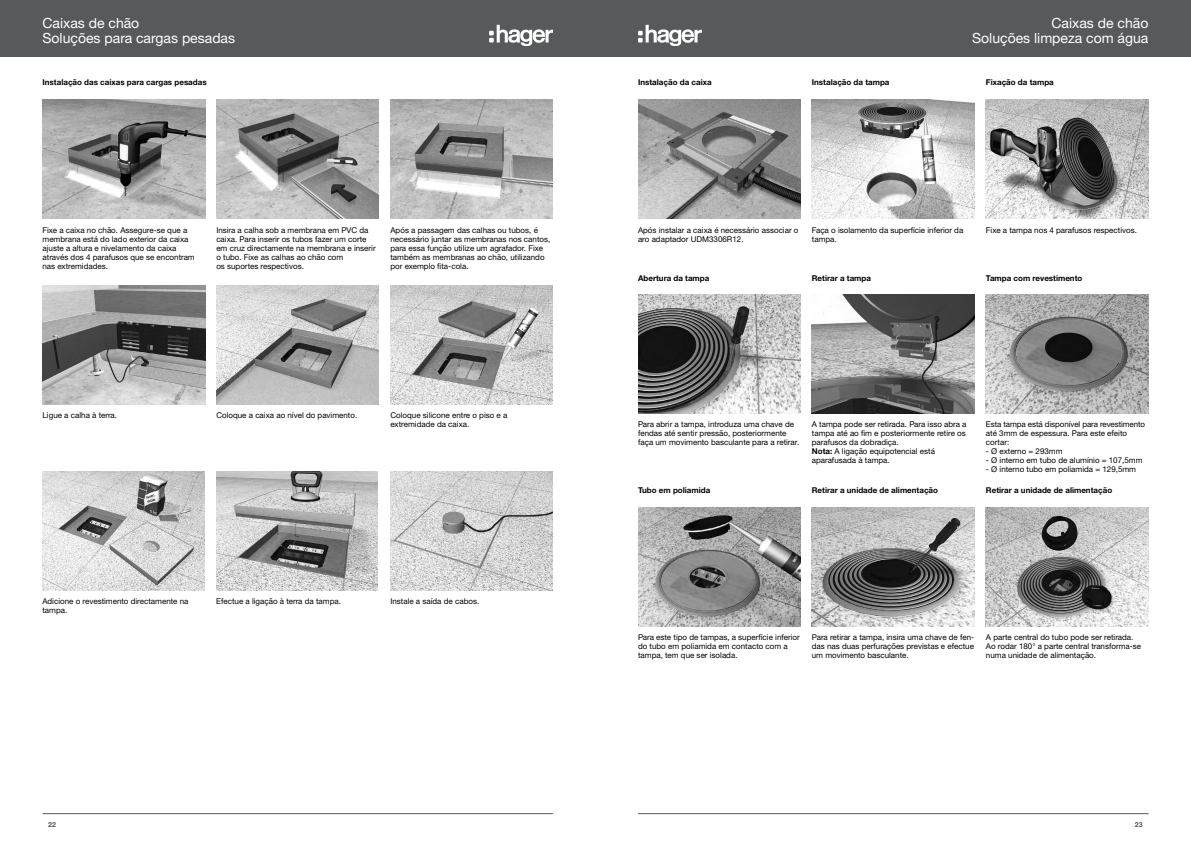
<style>
.page{position:relative;width:1191px;height:842px;background:#fff}
.page>*{position:absolute;margin:0;border:0;box-sizing:border-box;transform-origin:0 0}
.t1{font:14px/15px "Helvetica Neue LTW1 G";color:#fff;text-align:right}
.t2{font:8px/9px "Helvetica Neue LTW1 G";color:#000}
.t3{font:700 8px "Helvetica Neue LTW1 G";color:#000}
.t4{font:700 7px "Helvetica Neue LTW1 G";color:#58595b}
.s1{font-weight:700}
</style>
<div class="page">
<div style="left:595px;top:0;width:596px;height:57px;background:#58595b"></div>
<hr style="left:638px;top:813px;width:510px;height:1px;background:#58595b">
<svg style="left:638px;top:25px;width:64px;height:21px"></svg>
<div style="left:0;top:0;width:595px;height:57px;background:#58595b"></div>
<hr style="left:43px;top:813px;width:510px;height:1px;background:#58595b">
<svg style="left:489px;top:25px;width:64px;height:21px"></svg>
<img style="left:43px;top:99px;width:162px;height:119px">
<img style="left:216px;top:99px;width:163px;height:119px">
<img style="left:390px;top:99px;width:163px;height:119px">
<img style="left:43px;top:285px;width:162px;height:119px">
<img style="left:216px;top:285px;width:163px;height:119px">
<img style="left:390px;top:285px;width:163px;height:119px">
<img style="left:42px;top:471px;width:163px;height:119px">
<img style="left:216px;top:471px;width:161px;height:119px">
<img style="left:390px;top:471px;width:163px;height:119px">
<img style="left:638px;top:99px;width:162px;height:119px">
<img style="left:812px;top:99px;width:162px;height:119px">
<img style="left:986px;top:99px;width:162px;height:119px">
<img style="left:638px;top:294px;width:162px;height:119px">
<img style="left:812px;top:294px;width:162px;height:119px">
<img style="left:986px;top:294px;width:162px;height:119px">
<img style="left:638px;top:507px;width:162px;height:119px">
<img style="left:812px;top:507px;width:162px;height:119px">
<img style="left:986px;top:507px;width:162px;height:119px">
<h1 class="t1" style="left:43px;top:15px;width:194px;text-align:left">Caixas de chão<br>Soluções para cargas pesadas</h1>
<p class="t3" style="left:43px;top:77px;width:166px">Instalação das caixas para cargas pesadas</p>
<p class="t2" style="left:43px;top:225px;width:154px">Fixe a caixa no chão. Assegure-se que a membrana está do lado exterior da caixa ajuste a altura e nivelamento da caixa através dos 4 parafusos que se encontram nas extremidades.</p>
<p class="t2" style="left:216px;top:225px;width:161px">Insira a calha sob a membrana em PVC da caixa. Para inserir os tubos fazer um corte em cruz directamente na membrana e inserir o tubo. Fixe as calhas ao chão com<br>os suportes respectivos.</p>
<p class="t2" style="left:390px;top:225px;width:161px">Após a passagem das calhas ou tubos, é necessário juntar as membranas nos cantos, para essa função utilize um agrafador. Fixe também as membranas ao chão, utilizando por exemplo fita-cola.</p>
<p class="t2" style="left:43px;top:410px;width:76px">Ligue a calha à terra.</p>
<p class="t2" style="left:216px;top:410px;width:142px">Coloque a caixa ao nível do pavimento.</p>
<p class="t2" style="left:390px;top:410px;width:118px">Coloque silicone entre o piso e a extremidade da caixa.</p>
<p class="t2" style="left:42px;top:596px;width:148px">Adicione o revestimento directamente na tampa.</p>
<p class="t2" style="left:216px;top:596px;width:126px">Efectue a ligação à terra da tampa.</p>
<p class="t2" style="left:390px;top:596px;width:90px">Instale a saída de cabos.</p>
<h1 class="t1" style="left:972px;top:15px;width:178px">Caixas de chão<br>Soluções limpeza com água</h1>
<p class="t3" style="left:638px;top:77px;width:75px">Instalação da caixa</p>
<p class="t3" style="left:812px;top:77px;width:79px">Instalação da tampa</p>
<p class="t3" style="left:986px;top:77px;width:69px">Fixação da tampa</p>
<p class="t2" style="left:638px;top:225px;width:162px">Após instalar a caixa é necessário associar o aro adaptador UDM3306R12.</p>
<p class="t2" style="left:812px;top:225px;width:153px">Faça o isolamento da superfície inferior da tampa.</p>
<p class="t2" style="left:986px;top:225px;width:152px">Fixe a tampa nos 4 parafusos respectivos.</p>
<p class="t3" style="left:638px;top:273px;width:73px">Abertura da tampa</p>
<p class="t3" style="left:812px;top:273px;width:61px">Retirar a tampa</p>
<p class="t3" style="left:986px;top:273px;width:98px">Tampa com revestimento</p>
<p class="t2" style="left:638px;top:420px;width:163px">Para abrir a tampa, introduza uma chave de fendas até sentir pressão, posteriormente faça um movimento basculante para a retirar.</p>
<p class="t2" style="left:812px;top:420px;width:156px">A tampa pode ser retirada. Para isso abra a tampa até ao fim e posteriormente retire os parafusos da dobradiça.<br><span class="s1">Nota:</span> A ligação equipotencial está aparafusada à tampa.</p>
<p class="t2" style="left:986px;top:420px;width:161px">Esta tampa está disponível para revestimento até 3mm de espessura. Para este efeito cortar:</p>
<p class="t2" style="left:986px;top:447px;width:78px">- Ø externo = 293mm</p>
<p class="t2" style="left:986px;top:456px;width:158px">- Ø interno em tubo de alumínio = 107,5mm</p>
<p class="t2" style="left:986px;top:465px;width:152px">- Ø interno tubo em poliamida = 129,5mm</p>
<p class="t3" style="left:638px;top:485px;width:74px">Tubo em poliamida</p>
<p class="t3" style="left:812px;top:485px;width:128px">Retirar a unidade de alimentação</p>
<p class="t3" style="left:986px;top:485px;width:128px">Retirar a unidade de alimentação</p>
<p class="t2" style="left:638px;top:632px;width:163px">Para este tipo de tampas, a superfície inferior do tubo em poliamida em contacto com a tampa, tem que ser isolada.</p>
<p class="t2" style="left:812px;top:632px;width:164px;text-align:justify">Para retirar a tampa, insira uma chave de fen&shy;das nas duas perfurações previstas e efectue um movimento basculante.</p>
<p class="t2" style="left:986px;top:632px;width:157px">A parte central do tubo pode ser retirada.<br>Ao rodar 180° a parte central transforma-se numa unidade de alimentação.</p>
<p class="t4" style="left:48px;top:820px;width:9px">22</p>
<p class="t4" style="left:1134px;top:820px;width:9px">23</p>
</div>
